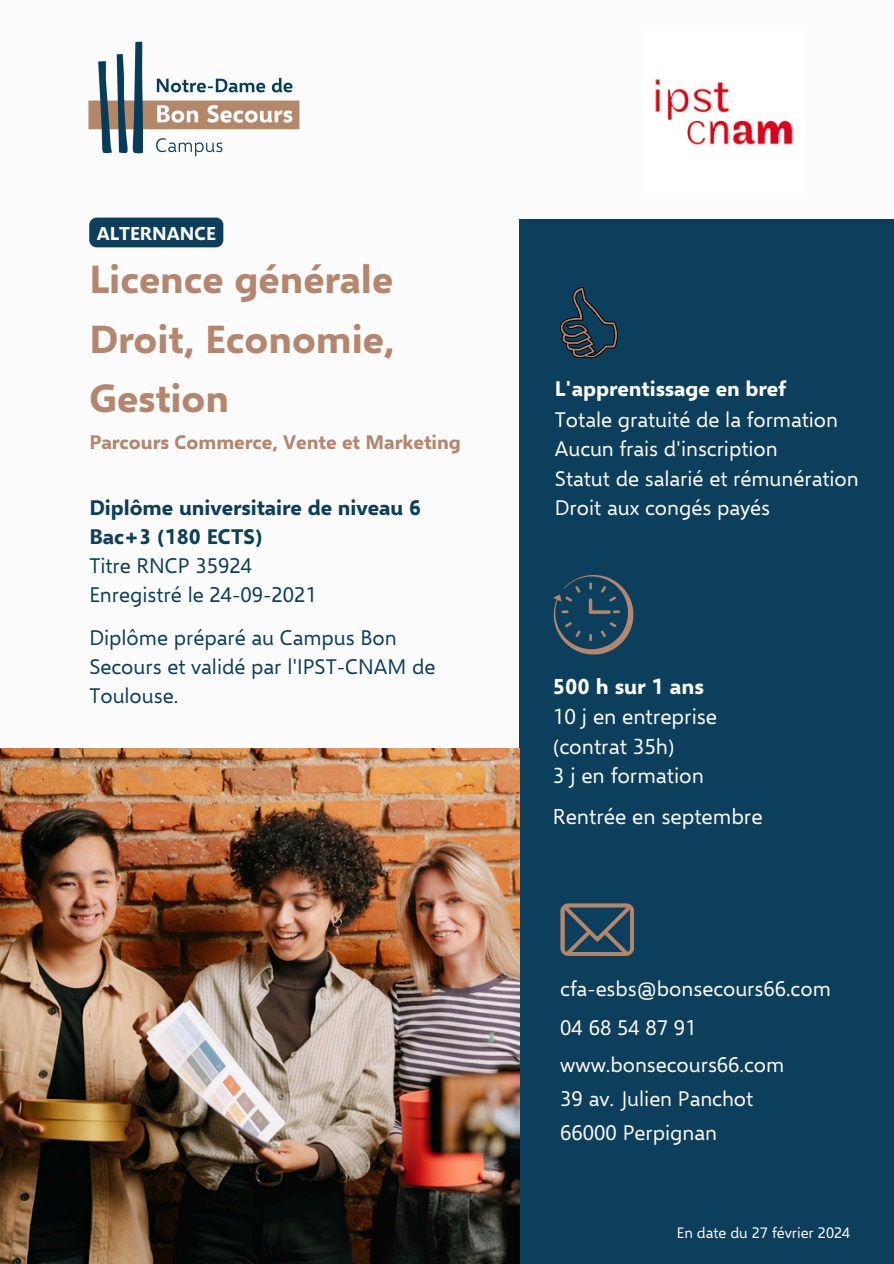
<style>
.page{position:relative;width:894px;height:1264px;background:#fff}
.page>*{position:absolute;margin:0;border:0;box-sizing:border-box;transform-origin:0 0}
.t1{font:700 39px/59.7px "Selawik";color:#b5866d;text-align:justify}
.t2{font:21.45px/29.8px "Selawik";color:#fcfcfc}
.t3{font:21px/29.2px "Selawik";color:#fff}
.t4{font:21px/33.8px "Selawik";color:#fcfcfc}
.t5{font:700 21px/29px "Selawik";color:#0c3f5b}
.t6{font:21px/29px "Selawik";color:#0c3f5b}
.t7{font:700 19.5px "Selawik";color:#b5866d}
.t8{font:700 18.6px "Selawik";color:#fefefe}
.t9{font:15px "Selawik";color:#fffcfa}
.s1{font-weight:400}
.s2{font-weight:700}
</style>
<div class="page">
<div style="left:519px;top:219px;width:374px;height:1044px;background:#0c3f5b"></div>
<svg style="left:560px;top:287px;width:57px;height:71px"></svg>
<svg style="left:560px;top:903px;width:73px;height:52px"></svg>
<svg style="left:553px;top:575px;width:80px;height:79px"></svg>
<img style="left:88px;top:41px;width:212px;height:116px">
<img style="left:655px;top:79px;width:138px;height:66px">
<img style="left:0;top:748px;width:519px;height:515px">
<div style="left:89px;top:217px;width:134px;height:30px;background:#0c3f5b"></div>
<h2 class="t8" style="left:97px;top:221px;width:121px">ALTERNANCE</h2>
<h1 class="t1" style="left:89px;top:248px;width:306px">Licence générale Droit, Economie, Gestion</h1>
<h1 class="t7" style="left:89px;top:430px;width:373px">Parcours Commerce, Vente et Marketing</h1>
<p class="t5" style="left:89px;top:492px;width:333px">Diplôme universitaire de niveau 6<br>Bac+3 (180 ECTS)<br><span class="s1">Titre RNCP 35924<br>Enregistré le 24-09-2021</span></p>
<p class="t6" style="left:89px;top:622px;width:347px">Diplôme préparé au Campus Bon<br>Secours et validé par l'IPST-CNAM de<br>Toulouse.</p>
<h2 class="t3" style="left:554px;top:371px;width:285px;line-height:31.5px"><span class="s2">L'apprentissage en bref<br></span>Totale gratuité de la formation</h2>
<h2 class="t3" style="left:554px;top:433px;width:305px">Aucun frais d'inscription<br>Statut de salarié et rémunération<br>Droit aux congés payés</h2>
<p class="t2" style="left:552px;top:670px;width:166px"><span class="s2">500 h sur 1 ans<br></span>10 j en entreprise (contrat 35h)<br>3 j en formation</p>
<h2 class="t2" style="left:552px;top:800px;width:211px">Rentrée en septembre</h2>
<h2 class="t4" style="left:560px;top:967px;width:272px;line-height:39.3px">cfa-esbs@bonsecours66.com<br>04 68 54 87 91</h2>
<h2 class="t4" style="left:560px;top:1047px;width:225px">www.bonsecours66.com<br>39 av. Julien Panchot<br>66000 Perpignan</h2>
<h2 class="t9" style="left:676px;top:1222px;width:175px">En date du 27 février 2024</h2>
</div>
